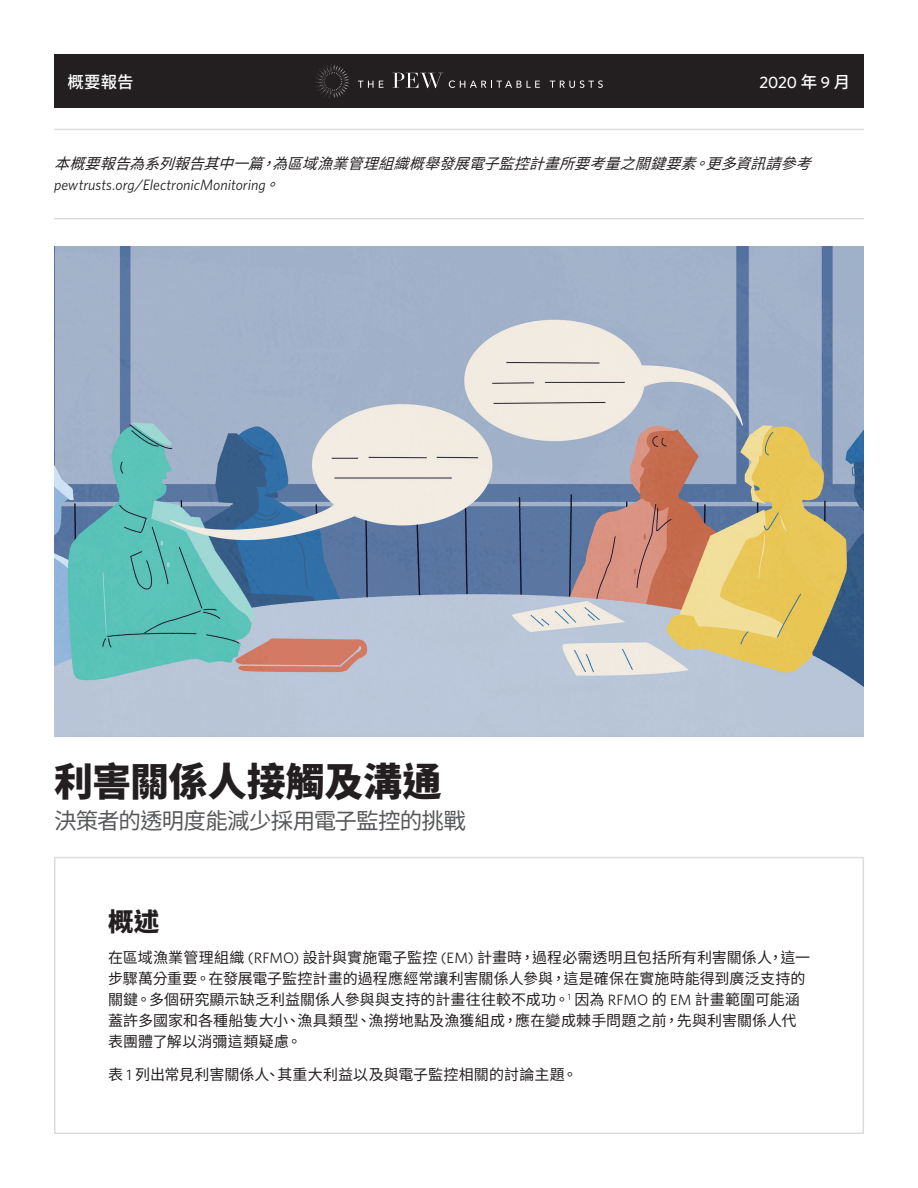
<style>
.page{position:relative;width:918px;height:1188px;background:#fff}
.page>*{position:absolute;margin:0;border:0;box-sizing:border-box;transform-origin:0 0}
.Main_Title{font:900 39px "Noto Sans CJ Ktc";letter-spacing:-.01em;color:#231f20}
.t1{font:900 25.5px "Noto Sans CJ Ktc";color:#231f20}
.Main_Title_Subhead{font:22.5px "Noto Sans CJ Ktc";letter-spacing:-.035em;color:#57585a}
.t2{font:500 16.5px "Whitney";color:#fff}
.t3{font:500 16.5px "Noto Sans CJ Ktc";color:#fff}
.Body{font:15px/21px "Noto Sans CJ Ktc";letter-spacing:.005em;color:#231f20}
.Auto_Series{font:italic 15px/21px "Noto Sans CJ Ktc";color:#231f20}
.s1{font-family:"Noto Sans CJ Ktc"}
.s2{font-family:"Whitney"}
</style>
<div class="page">
<div style="left:54px;top:857px;width:810px;height:277px;border:2px solid #dcdddf"></div>
<img style="left:54px;top:246px;width:810px;height:491px">
<div style="left:54px;top:54px;width:810px;height:54px;background:#231f20"></div>
<svg style="left:315px;top:64px;width:35px;height:34px"></svg>
<svg style="left:358px;top:81px;width:25px;height:7px"></svg>
<svg style="left:449px;top:80px;width:91px;height:8px"></svg>
<svg style="left:550px;top:80px;width:53px;height:8px"></svg>
<svg style="left:392px;top:73px;width:51px;height:15px"></svg>
<hr style="left:54px;top:129px;width:810px;height:1px;background:#dcdddf">
<hr style="left:54px;top:218px;width:810px;height:1px;background:#dcdddf">
<p class="t3" style="left:67px;top:73px;width:68px">概要報告</p>
<p class="t2" style="left:759px;top:71px;width:93px">2020 <span class="s1">年</span> 9 <span class="s1">月</span></p>
<p class="Auto_Series" style="left:54px;top:154px;width:771px">本概要報告為系列報告其中一篇，為區域漁業管理組織概舉發展電子監控計畫所要考量之關鍵要素。更多資訊請參考<span class="s2">pewtrusts.org/ElectronicMonitoring</span>。</p>
<p class="Main_Title" style="left:54px;top:759px;width:389px">利害關係人接觸及溝通</p>
<p class="Main_Title_Subhead" style="left:54px;top:808px;width:414px">決策者的透明度能減少採用電子監控的挑戰</p>
<h1 class="t1" style="left:108px;top:907px;width:53px">概述</h1>
<p class="Body" style="left:108px;top:947px;width:704px">在區域漁業管理組織 <span class="s2">(RFMO)</span> 設計與實施電子監控 <span class="s2">(EM)</span> 計畫時，過程必需透明且包括所有利害關係人，這一步驟萬分重要。在發展電子監控計畫的過程應經常讓利害關係人參與，這是確保在實施時能得到廣泛支持的關鍵。多個研究顯示缺乏利益關係人參與與支持的計畫往往較不成功。<sup>1</sup> 因為 <span class="s2">RFMO</span> 的 <span class="s2">EM</span> 計畫範圍可能涵蓋許多國家和各種船隻大小、漁具類型、漁撈地點及漁獲組成，應在變成棘手問題之前，先與利害關係人代表團體了解以消彌這類疑慮。</p>
<p class="Body" style="left:108px;top:1064px;width:471px">表 <span class="s2">1</span> 列出常見利害關係人、其重大利益以及與電子監控相關的討論主題。</p>
</div>
